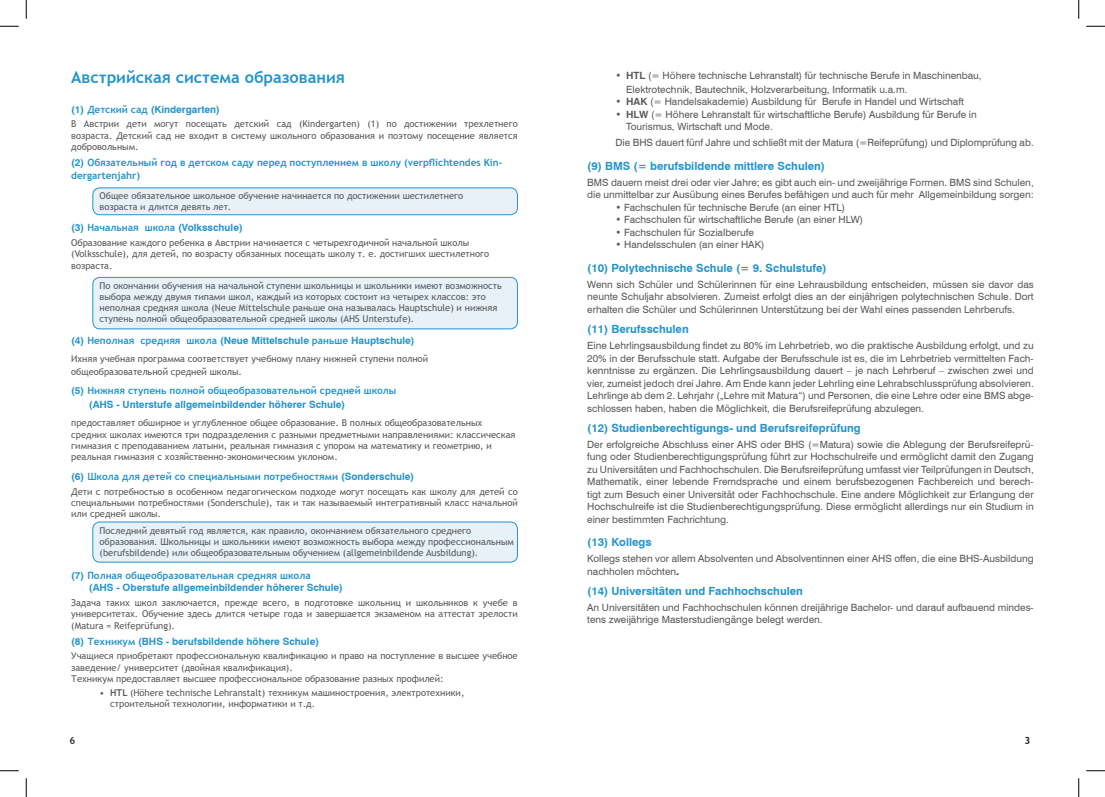
<style>
.page{position:relative;width:1105px;height:797px;background:#fff}
.page>*{position:absolute;margin:0;border:0;box-sizing:border-box;transform-origin:0 0}
.t1{font:700 16.25px "Trebuchet MS";color:#2494ca}
.t2{font:700 11.25px "Swiss 721 BT";color:#2494ca}
.t3{font:10px/12.5px "Swiss 721 BT";color:#57585a}
.t4{font:700 10px "Swiss 721 BT";color:#2494ca}
.t5{font:700 10px/12.5px "Trebuchet MS";color:#2494ca}
.t6{font:700 10px "Trebuchet MS";color:#3e3e3f}
.t7{font:700 10px "Trebuchet MS";color:#231f20}
.t8{font:9.38px/11.2px "Trebuchet MS";color:#57585a}
.s1{font-family:"Trebuchet MS"}
.s2{font-family:"Swiss 721 BT"}
.s3{font-weight:700}
.s4{font-weight:700;font-size:11.25px;color:#3e3e3f}
</style>
<div class="page">
<div style="left:93px;top:188px;width:424px;height:27px;background:#e8f1f8;border-radius:7px"></div>
<div style="left:93px;top:187px;width:425px;height:28px;border:1px solid #2494ca;border-radius:7px"></div>
<div style="left:93px;top:277px;width:424px;height:52px;background:#e8f1f8;border-radius:7px"></div>
<div style="left:93px;top:277px;width:425px;height:52px;border:1px solid #2494ca;border-radius:7px"></div>
<div style="left:93px;top:522px;width:424px;height:40px;background:#e8f1f8;border-radius:7px"></div>
<div style="left:93px;top:521px;width:425px;height:41px;border:1px solid #2494ca;border-radius:7px"></div>
<svg style="left:0;top:25px;width:19px;height:2px"></svg>
<svg style="left:1086px;top:25px;width:19px;height:2px"></svg>
<svg style="left:0;top:770px;width:19px;height:1px"></svg>
<svg style="left:1086px;top:770px;width:19px;height:1px"></svg>
<svg style="left:25px;top:0;width:2px;height:19px"></svg>
<svg style="left:25px;top:778px;width:2px;height:19px"></svg>
<svg style="left:1078px;top:0;width:1px;height:19px"></svg>
<svg style="left:1078px;top:778px;width:1px;height:19px"></svg>
<h1 class="t1" style="left:71px;top:67px;width:275px">Австрийская система образования</h1>
<p class="t4" style="left:71px;top:103px;width:150px">(1) <span class="s1">Детский сад</span> (Kindergarten)</p>
<p class="t8" style="left:71px;top:118px;width:448px;text-align:justify">В Австрии дети могут посещать детский сад (Kindergarten) (1) по достижении трехлетнего возраста. Детский сад не входит в систему школьного образования и поэтому посещение является добровольным.</p>
<p class="t5" style="left:71px;top:156px;width:433px"><span class="s2">(2)</span> Oбязательный год в детском саду перед поступлением в школу (verpflichtendes Kin&shy;dergartenjahr)</p>
<p class="t8" style="left:100px;top:190px;width:365px">Общее обязательное школьное обучение начинается по достижении шестилетнего возраста и длится девять лет.</p>
<p class="t4" style="left:71px;top:222px;width:173px">(3) <span class="s1">Начальная школа</span> (Volksschule)</p>
<p class="t8" style="left:71px;top:237px;width:419px">Образование каждого ребенка в Австрии начинается с четырехгодичной начальной школы (Volksschule), для детей, по возрасту обязанных посещать школу т. е. достигших шестилетного возраста.</p>
<p class="t8" style="left:100px;top:280px;width:404px">По окончании обучения на начальной ступени школьницы и школьники имеют возможность выбора между двумя типами школ, каждый из которых состоит из четырех классов: это неполная средняя школа (Neue Mittelschule раньше она называлась Hauptschule) и нижняя ступень полной общеобразовательной средней школы (AHS Unterstufe).</p>
<p class="t4" style="left:71px;top:334px;width:345px">(4) <span class="s1">Неполная средняя школа</span> (Neue Mittelschule <span class="s1">раньше</span> Hauptschule)</p>
<p class="t8" style="left:71px;top:352px;width:358px;line-height:12.5px">Ихняя учебная программа соответствует учебному плану нижней ступени полной общеобразовательной средней школы.</p>
<p class="t5" style="left:71px;top:384px;width:327px"><span class="s2">(5)</span> Нижняя ступень полной общеобразовательной средней школы</p>
<p class="t4" style="left:89px;top:398px;width:258px">(AHS - Unterstufe allgemeinbildender höherer Schule)</p>
<p class="t8" style="left:71px;top:417px;width:446px">предоставляет обширное и углубленное общее образование. В полных общеобразовательных средних школах имеются три подразделения с разными предметными направлениями: классическая гимназия с преподаванием латыни, реальная гимназия с упором на математику и геометрию, и реальная гимназия с хозяйственно-экономическим уклоном.</p>
<p class="t5" style="left:71px;top:470px;width:345px"><span class="s2">(6)</span> Школа для детей со специальными потребностями <span class="s2">(Sonderschule)</span></p>
<p class="t8" style="left:71px;top:485px;width:448px;text-align:justify">Дети с потребностью в особенном педагогическом подходе могут посещать как школу для детей со специальными потребностями (Sonderschule), так и так называемый интегративный класс начальной или средней школы.</p>
<p class="t8" style="left:100px;top:524px;width:416px">Последний девятый год является, как правило, окончанием обязательного среднего образования. Школьницы и школьники имеют возможность выбора между профессиональным (berufsbildende) или общеобразовательным обучением (allgemeinbildende Ausbildung).</p>
<p class="t5" style="left:71px;top:569px;width:241px"><span class="s2">(7)</span> Полная общеобразовательная средняя школа</p>
<p class="t4" style="left:89px;top:581px;width:256px">(AHS - Oberstufe allgemeinbildender höherer Schule)</p>
<p class="t8" style="left:71px;top:597px;width:448px;text-align:justify">Задача таких школ заключается, прежде всего, в подготовке школьниц и школьников к учебе в университетах. Обучение здесь длится четыре года и завершается экзаменом на аттестат зрелости (Matura = Reifeprüfung).</p>
<p class="t4" style="left:71px;top:635px;width:249px">(8) <span class="s1">Техникум</span> (BHS - berufsbildende höhere Schule)</p>
<p class="t8" style="left:71px;top:650px;width:448px">Учащиеся приобретают профессиональную квалификацию и право на поступление в высшее учебное заведение/ университет (двойная квалификация).<br>Техникум предоставляет высшее профессиональное образование разных профилей:</p>
<p class="t8" style="left:110px;top:686px;width:356px;text-indent:-11px">• <span class="s3">HTL</span> (Höhere technische Lehranstalt) техникум машиностроения, электротехники, строительной технологии, информатики и т.д.</p>
<p class="t6" style="left:70px;top:734px;width:7px">6</p>
<p class="t7" style="left:1024px;top:734px;width:7px">3</p>
<p class="t3" style="left:626px;top:68px;width:357px;line-height:13.8px;text-indent:-11px">• <span class="s3">HTL</span> (= Höhere technische Lehranstalt) für technische Berufe in Maschinenbau,<br>Elektrotechnik, Bautechnik, Holzverarbeitung, Informatik u.a.m.</p>
<p class="t3" style="left:616px;top:95px;width:350px">• <span class="s3">HAK</span> (= Handelsakademie) Ausbildung für Berufe in Handel und Wirtschaft</p>
<p class="t3" style="left:626px;top:108px;width:352px;text-indent:-11px">• <span class="s3">HLW</span> (= Höhere Lehranstalt für wirtschaftliche Berufe) Ausbildung für Berufe in<br>Tourismus, Wirtschaft und Mode.</p>
<p class="t3" style="left:616px;top:136px;width:420px">Die BHS dauert fünf Jahre und schließt mit der Matura (=Reifeprüfung) und Diplomprüfung ab.</p>
<p class="t2" style="left:587px;top:159px;width:239px">(9) BMS (= berufsbildende mittlere Schulen)</p>
<p class="t3" style="left:587px;top:176px;width:448px">BMS dauern meist drei oder vier Jahre; es gibt auch ein- und zweijährige Formen. BMS sind Schulen, die unmittelbar zur Ausübung eines Berufes befähigen und auch für mehr Allgemeinbildung sorgen:</p>
<p class="t3" style="left:616px;top:201px;width:231px">• Fachschulen für technische Berufe (an einer HTL)</p>
<p class="t3" style="left:616px;top:213px;width:249px">• Fachschulen für wirtschaftliche Berufe (an einer HLW)</p>
<p class="t3" style="left:616px;top:226px;width:140px">• Fachschulen für Sozialberufe</p>
<p class="t3" style="left:616px;top:238px;width:150px">• Handelsschulen (an einer HAK)</p>
<p class="t2" style="left:587px;top:261px;width:241px">(10) Polytechnische Schule (= 9. Schulstufe)</p>
<p class="t3" style="left:587px;top:278px;width:448px;text-align:justify">Wenn sich Schüler und Schülerinnen für eine Lehrausbildung entscheiden, müssen sie davor das neunte Schuljahr absolvieren. Zumeist erfolgt dies an der einjährigen polytechnischen Schule. Dort erhalten die Schüler und Schülerinnen Unterstützung bei der Wahl eines passenden Lehrberufs.</p>
<p class="t2" style="left:587px;top:322px;width:103px">(11) Berufsschulen</p>
<p class="t3" style="left:587px;top:339px;width:448px;text-align:justify">Eine Lehrlingsausbildung findet zu 80% im Lehrbetrieb, wo die praktische Ausbildung erfolgt, und zu 20% in der Berufsschule statt. Aufgabe der Berufsschule ist es, die im Lehrbetrieb vermittelten Fach&shy;kenntnisse zu ergänzen. Die Lehrlingsausbildung dauert – je nach Lehrberuf – zwischen zwei und vier, zumeist jedoch drei Jahre. Am Ende kann jeder Lehrling eine Lehrabschlussprüfung absolvieren.<br>Lehrlinge ab dem 2. Lehrjahr („Lehre mit Matura“) und Personen, die eine Lehre oder eine BMS abge&shy;schlossen haben, haben die Möglichkeit, die Berufsreifeprüfung abzulegen.</p>
<p class="t2" style="left:587px;top:421px;width:275px">(12) Studienberechtigungs- und Berufsreifeprüfung</p>
<p class="t3" style="left:587px;top:438px;width:448px;text-align:justify">Der erfolgreiche Abschluss einer AHS oder BHS (=Matura) sowie die Ablegung der Berufsreifeprü&shy;fung oder Studienberechtigungsprüfung führt zur Hochschulreife und ermöglicht damit den Zugang zu Universitäten und Fachhochschulen. Die Berufsreifeprüfung umfasst vier Teilprüfungen in Deutsch, Mathematik, einer lebende Fremdsprache und einem berufsbezogenen Fachbereich und berech&shy;tigt zum Besuch einer Universität oder Fachhochschule. Eine andere Möglichkeit zur Erlangung der Hochschulreife ist die Studienberechtigungsprüfung. Diese ermöglicht allerdings nur ein Studium in einer bestimmten Fachrichtung.</p>
<p class="t2" style="left:587px;top:535px;width:66px">(13) Kollegs</p>
<p class="t3" style="left:587px;top:552px;width:448px">Kollegs stehen vor allem Absolventen und Absolventinnen einer AHS offen, die eine BHS-Ausbildung nachholen möchten<span class="s4">.</span></p>
<p class="t2" style="left:587px;top:584px;width:217px">(14) Universitäten und Fachhochschulen</p>
<p class="t3" style="left:587px;top:601px;width:448px">An Universitäten und Fachhochschulen können dreijährige Bachelor- und darauf aufbauend mindes&shy;tens zweijährige Masterstudiengänge belegt werden.</p>
</div>
